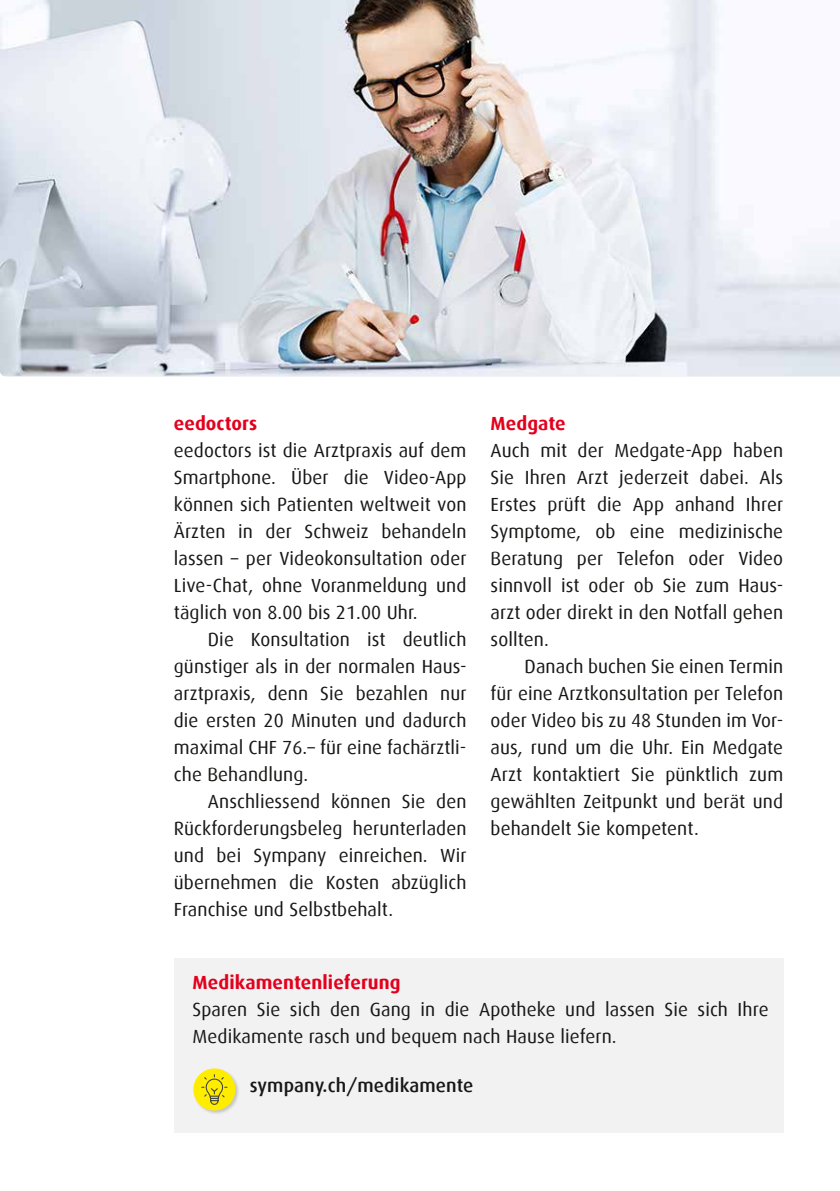
<style>
.page{position:relative;width:840px;height:1191px;background:#fff}
.page>*{position:absolute;margin:0;border:0;box-sizing:border-box;transform-origin:0 0}
.t1{font:19px/27px "Dax";letter-spacing:.005em;color:#181716;text-align:justify}
.t2{font:700 19px "Dax";letter-spacing:.005em;color:#e3001d}
.t3{font:500 19px "Dax";letter-spacing:.005em;color:#181716}
</style>
<div class="page">
<div style="left:174px;top:958px;width:608px;height:174px;background:#f2f2f2"></div>
<div style="left:192px;top:1067px;width:48px;height:48px;background:#181716;opacity:.2"></div>
<div style="left:193px;top:1068px;width:42px;height:42px;background:#ffed00;border-radius:50%"></div>
<svg style="left:200px;top:1073px;width:28px;height:32px"></svg>
<img style="left:0;top:0;width:839px;height:376px">
<p class="t2" style="left:174px;top:413px;width:85px">eedoctors</p>
<p class="t1" style="left:174px;top:437px;width:294px">eedoctors ist die Arztpraxis auf dem Smartphone. Über die Video-App können sich Patienten weltweit von Ärzten in der Schweiz behandeln lassen – per Videokonsultation oder Live-Chat, ohne Voranmeldung und täglich von 8.00 bis 21.00 Uhr.</p>
<p class="t1" style="left:174px;top:626px;width:294px;text-indent:34px">Die Konsultation ist deutlich günstiger als in der normalen Haus&shy;arztpraxis, denn Sie bezahlen nur die ersten 20 Minuten und dadurch maximal CHF 76.– für eine fachärztli&shy;che Behandlung.</p>
<p class="t1" style="left:174px;top:788px;width:294px;text-indent:34px">Anschliessend können Sie den Rückforderungsbeleg herunterladen und bei Sympany einreichen. Wir übernehmen die Kosten abzüglich Franchise und Selbstbehalt.</p>
<p class="t2" style="left:490px;top:413px;width:77px">Medgate</p>
<p class="t1" style="left:490px;top:437px;width:294px">Auch mit der Medgate-App haben Sie Ihren Arzt jederzeit dabei. Als Erstes prüft die App anhand Ihrer Symptome, ob eine medizinische Beratung per Telefon oder Video sinnvoll ist oder ob Sie zum Haus&shy;arzt oder direkt in den Notfall gehen sollten.</p>
<p class="t1" style="left:490px;top:653px;width:294px;text-indent:34px">Danach buchen Sie einen Termin für eine Arztkonsultation per Telefon oder Video bis zu 48 Stunden im Vor&shy;aus, rund um die Uhr. Ein Medgate Arzt kontaktiert Sie pünktlich zum gewählten Zeitpunkt und berät und behandelt Sie kompetent.</p>
<p class="t2" style="left:192px;top:971px;width:209px">Medikamentenlieferung</p>
<p class="t1" style="left:192px;top:996px;width:577px">Sparen Sie sich den Gang in die Apotheke und lassen Sie sich Ihre<br>Medikamente rasch und bequem nach Hause liefern.</p>
<p class="t3" style="left:249px;top:1074px;width:225px">sympany.ch/medikamente</p>
</div>
